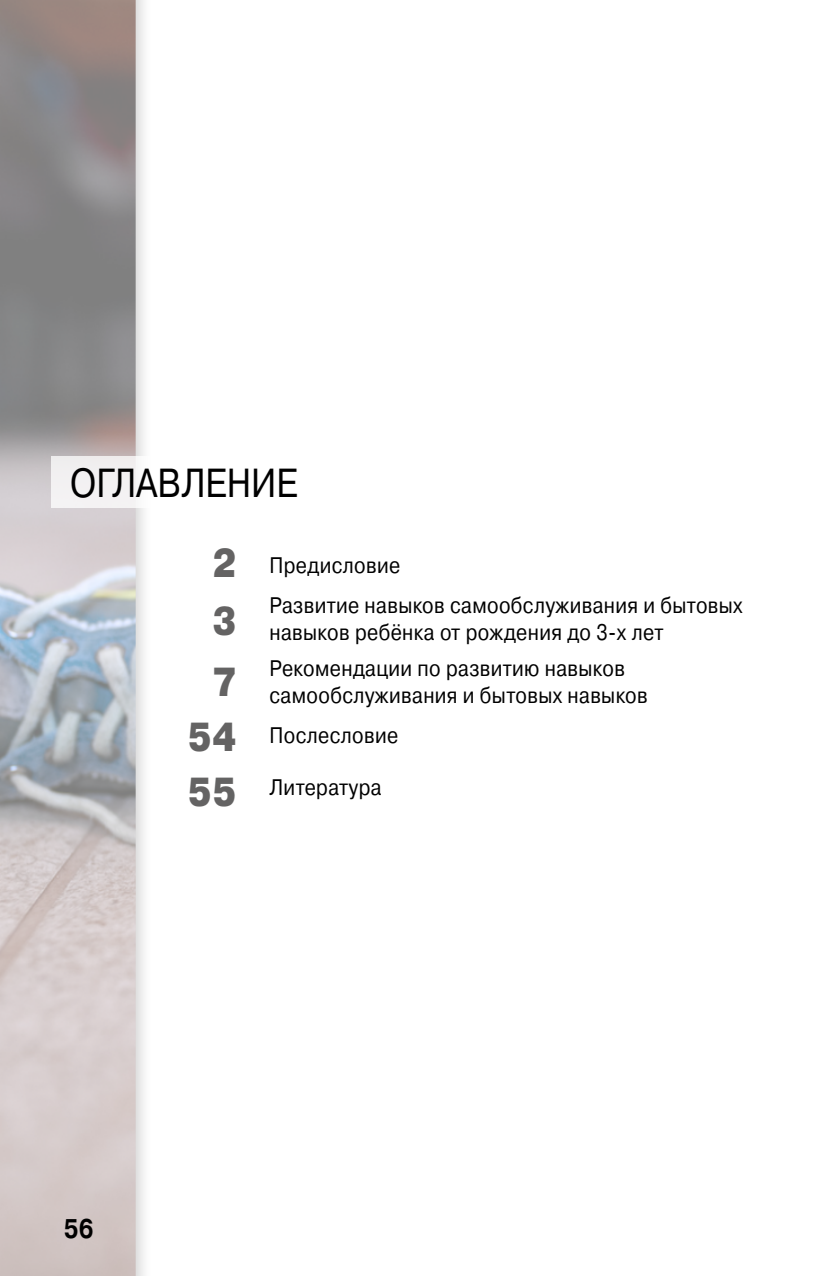
<style>
.page{position:relative;width:830px;height:1276px;background:#fff}
.page>*{position:absolute;margin:0;border:0;box-sizing:border-box;transform-origin:0 0}
.t1{font:40.5px "Pragmatica";color:#000;scale:.85 1}
.t2{font:900 40.5px/59.2px "Pragmatica";color:#646363;text-align:justify;scale:.85 1}
.t3{font:700 27px "Pragmatica";color:#000;scale:.85 1}
.t4{font:22.5px/39.8px "Pragmatica";letter-spacing:.02em;color:#000;scale:.87 1}
</style>
<div class="page">
<img style="left:0;top:0;width:144px;height:1276px">
<div style="left:51px;top:456px;width:115px;height:51px;background:linear-gradient(to right,#eeeced,#fcfbfb)"></div>
<h1 class="t1" style="left:70px;top:458px;width:269px">ОГЛАВЛЕНИЕ</h1>
<h1 class="t2" style="left:212px;top:535px;width:31px">2<br>3<br>7</h1>
<h1 class="t2" style="left:187px;top:710px;width:60px;line-height:54.9px">54<br>55</h1>
<p class="t4" style="left:269px;top:546px;width:545px">Предисловие<br>Развитие навыков самообслуживания и бытовых</p>
<p class="t4" style="left:269px;top:614px;width:454px;line-height:36px">навыков ребёнка от рождения до 3-х лет<br>Рекомендации по развитию навыков</p>
<p class="t4" style="left:269px;top:675px;width:436px;line-height:40.5px">самообслуживания и бытовых навыков<br>Послесловие</p>
<p class="t4" style="left:269px;top:768px;width:130px">Литература</p>
<p class="t3" style="left:64px;top:1210px;width:37px">56</p>
</div>
